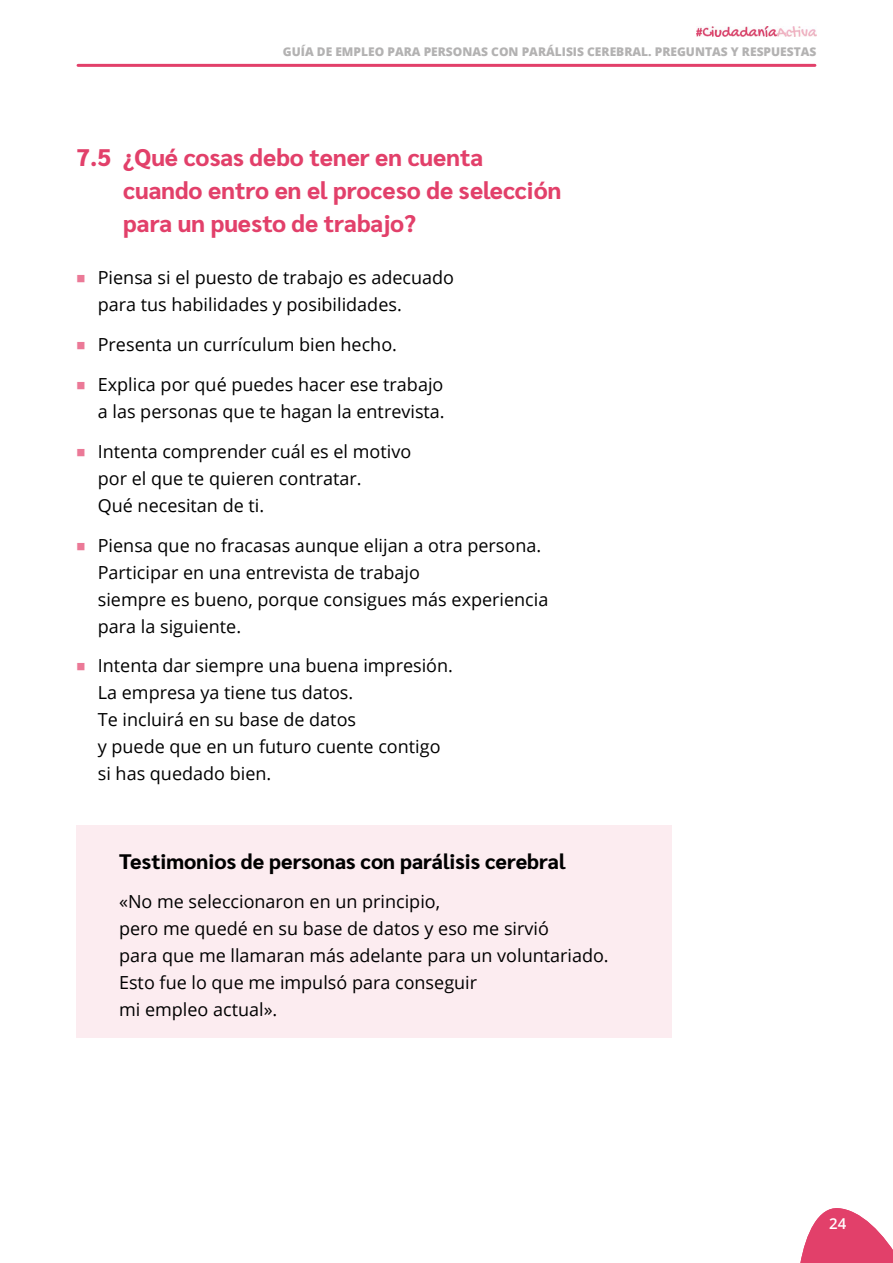
<style>
.page{position:relative;width:893px;height:1263px;background:#fff}
.page>*{position:absolute;margin:0;border:0;box-sizing:border-box;transform-origin:0 0}
.t1{font:800 24px/33px "Sarabun";color:#e2406a}
.t2{font:800 21px "Sarabun";color:#000}
.L{font:18px/27px "Open Sans";color:#000}
.t3{font:600 15px "Open Sans";color:#fff}
.t4{font:800 12px "Open Sans";color:#b3b2b2}
.s1{font-family:"Sarabun";font-weight:800;font-size:15px;color:#eb7997}
</style>
<div class="page">
<img style="left:696px;top:26px;width:120px;height:11px">
<hr style="left:78px;top:64px;width:737px;height:3px;background:#e2406a">
<svg style="left:800px;top:1208px;width:93px;height:55px"></svg>
<div style="left:77px;top:825px;width:595px;height:213px;background:#fcecf0"></div>
<p class="t4" style="left:283px;top:43px;width:535px">GUÍA DE EMPLEO PARA PERSONAS CON PARÁLISIS CEREBRAL. PREGUNTAS Y RESPUESTAS</p>
<h3 class="t1" style="left:123px;top:141px;width:440px;text-indent:-47px">7.5 ¿Qué cosas debo tener en cuenta cuando entro en el proceso de selección para un puesto de trabajo?</h3>
<p class="L" style="left:98px;top:264px;width:358px;text-indent:-21px"><span class="s1">■</span> Piensa si el puesto de trabajo es adecuado para tus habilidades y posibilidades.</p>
<p class="L" style="left:77px;top:331px;width:322px"><span class="s1">■</span> Presenta un currículum bien hecho.</p>
<p class="L" style="left:77px;top:370px;width:370px;text-align:right"><span class="s1">■</span> Explica por qué puedes hacer ese trabajo a las personas que te hagan la entrevista.</p>
<p class="L" style="left:98px;top:437px;width:315px;text-indent:-21px"><span class="s1">■</span> Intenta comprender cuál es el motivo por el que te quieren contratar.<br>Qué necesitan de ti.</p>
<p class="L" style="left:98px;top:531px;width:452px;text-indent:-21px"><span class="s1">■</span> Piensa que no fracasas aunque elijan a otra persona.<br>Participar en una entrevista de trabajo<br>siempre es bueno, porque consigues más experiencia para la siguiente.</p>
<p class="L" style="left:98px;top:652px;width:357px;text-indent:-21px"><span class="s1">■</span> Intenta dar siempre una buena impresión.<br>La empresa ya tiene tus datos.<br>Te incluirá en su base de datos<br>y puede que en un futuro cuente contigo si has quedado bien.</p>
<h4 class="t2" style="left:119px;top:849px;width:448px">Testimonios de personas con parálisis cerebral</h4>
<p class="L" style="left:119px;top:888px;width:491px">«No me seleccionaron en un principio,<br>pero me quedé en su base de datos y eso me sirvió<br>para que me llamaran más adelante para un voluntariado.<br>Esto fue lo que me impulsó para conseguir<br>mi empleo actual».</p>
<p class="t3" style="left:829px;top:1213px;width:19px">24</p>
</div>
